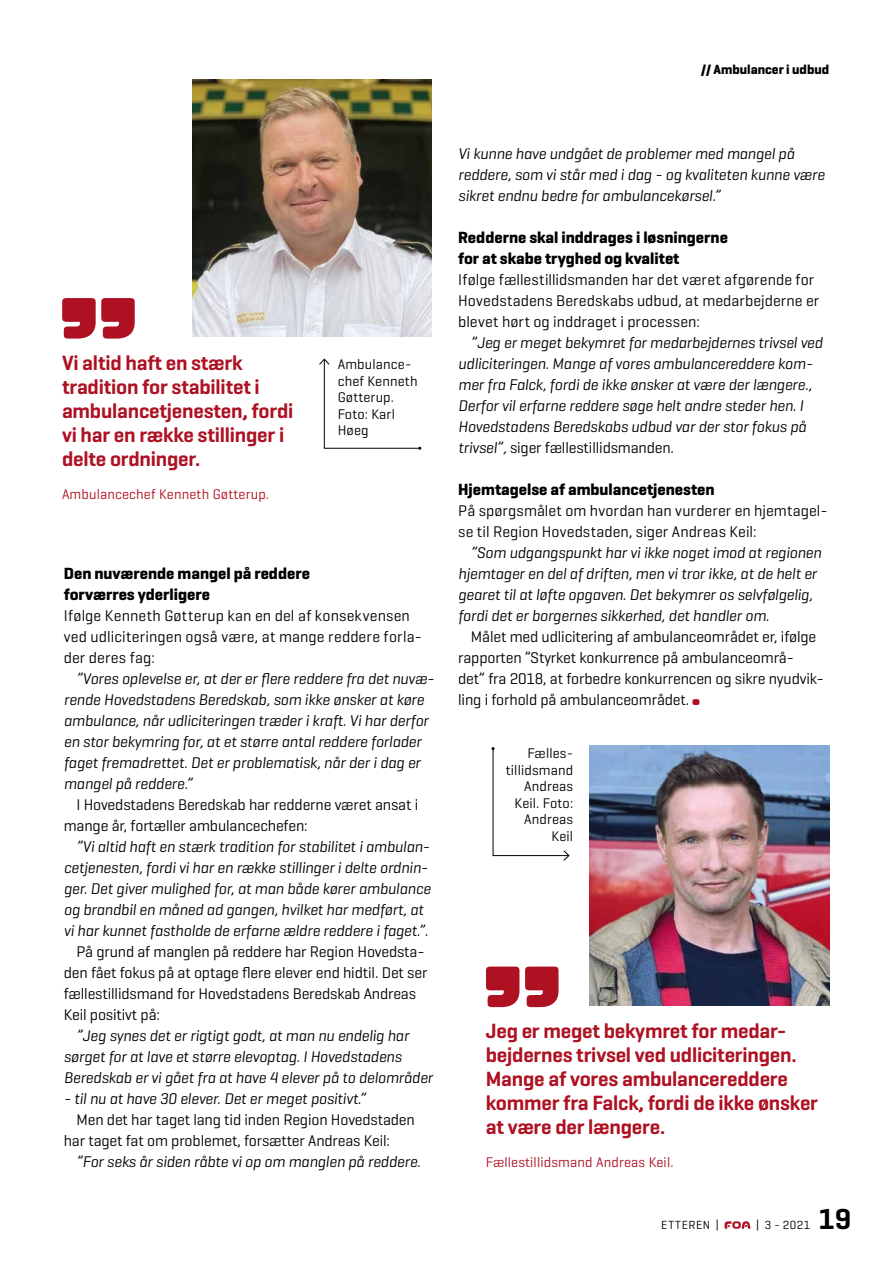
<style>
.page{position:relative;width:893px;height:1263px;background:#fff}
.page>*{position:absolute;margin:0;border:0;box-sizing:border-box;transform-origin:0 0}
.t1{font:108.15px "Bungee";color:#ae1122;scale:1.13 1}
.t2{font:600 29.4px "Geogrotesque";color:#000}
.t3{font:600 21px/24px "Geogrotesque";letter-spacing:-.01em;color:#ae1122}
.t4{font:700 16.5px/21px "Geogrotesque";color:#000}
.t5{font:italic 15.75px/21px "Geogrotesque";letter-spacing:-.01em;color:#000}
.t6{font:15.75px/21px "Geogrotesque";letter-spacing:-.01em;color:#000}
.t7{font:14.25px/16.5px "Geogrotesque";letter-spacing:.01em;color:#000}
.t8{font:14.25px "Geogrotesque";letter-spacing:.01em;color:#ae1122}
.t9{font:700 13.5px "Geogrotesque";color:#000}
.t10{font:12px "Geogrotesque";letter-spacing:.045em;color:#000}
.s1{font-style:normal}
</style>
<div class="page">
<svg style="left:725px;top:1221px;width:25px;height:8px"></svg>
<img style="left:192px;top:79px;width:240px;height:257px">
<svg style="left:692px;top:699px;width:7px;height:6px"></svg>
<svg style="left:319px;top:358px;width:102px;height:92px"></svg>
<img style="left:590px;top:745px;width:239px;height:260px">
<svg style="left:492px;top:747px;width:78px;height:114px"></svg>
<p class="t9" style="left:701px;top:61px;width:130px">// Ambulancer i udbud</p>
<h1 class="t1" style="left:57px;top:275px;width:75px">”</h1>
<h3 class="t3" style="left:62px;top:350px;width:233px">Vi altid haft en stærk tradition for stabilitet i ambulancetjenesten, fordi vi har en række stillinger i delte ordninger.</h3>
<p class="t8" style="left:62px;top:485px;width:209px">Ambulancechef Kenneth Gøtterup.</p>
<p class="t7" style="left:338px;top:356px;width:81px">Ambulance&shy;chef Kenneth<br>Gøtterup.<br>Foto: Karl<br>Høeg</p>
<p class="t4" style="left:64px;top:563px;width:248px">Den nuværende mangel på reddere forværres yderligere</p>
<p class="t6" style="left:64px;top:605px;width:360px">Ifølge Kenneth Gøtterup kan en del af konsekvensen ved udliciteringen også være, at mange reddere forla&shy;der deres fag:</p>
<p class="t5" style="left:64px;top:668px;width:372px;text-indent:13px">”Vores oplevelse er, at der er flere reddere fra det nuvæ&shy;rende Hovedstadens Beredskab, som ikke ønsker at køre ambulance, når udliciteringen træder i kraft. Vi har derfor en stor bekymring for, at et større antal reddere forlader faget fremadrettet. Det er problematisk, når der i dag er mangel på reddere.”</p>
<p class="t6" style="left:64px;top:794px;width:356px;text-indent:13px">I Hovedstadens Beredskab har redderne været ansat i mange år, fortæller ambulancechefen:</p>
<p class="t5" style="left:64px;top:836px;width:368px;text-indent:13px">”Vi altid haft en stærk tradition for stabilitet i ambulan&shy;cetjenesten, fordi vi har en række stillinger i delte ordnin&shy;ger. Det giver mulighed for, at man både kører ambulance og brandbil en måned ad gangen, hvilket har medført, at vi har kunnet fastholde de erfarne ældre reddere i faget.”.</p>
<p class="t6" style="left:64px;top:941px;width:365px;text-indent:13px">På grund af manglen på reddere har Region Hovedsta&shy;den fået fokus på at optage flere elever end hidtil. Det ser fællestillidsmand for Hovedstadens Beredskab Andreas Keil positivt på:</p>
<p class="t5" style="left:64px;top:1025px;width:371px;text-indent:13px">”Jeg synes det er rigtigt godt, at man nu endelig har sørget for at lave et større elevoptag. I Hovedstadens<br>Beredskab er vi gået fra at have 4 elever på to delområder</p>
<p class="t5" style="left:64px;top:1088px;width:304px">- til nu at have 30 elever. Det er meget positivt.”</p>
<p class="t6" style="left:64px;top:1109px;width:353px;text-indent:13px">Men det har taget lang tid inden Region Hovedstaden har taget fat om problemet, forsætter Andreas Keil:</p>
<p class="t5" style="left:77px;top:1151px;width:346px">”For seks år siden råbte vi op om manglen på reddere.</p>
<p class="t5" style="left:458px;top:143px;width:368px">Vi kunne have undgået de problemer med mangel på reddere, som vi står med i dag - og kvaliteten kunne være sikret endnu bedre for ambulancekørsel.”</p>
<p class="t4" style="left:458px;top:227px;width:271px">Redderne skal inddrages i løsningerne for at skabe tryghed og kvalitet</p>
<p class="t6" style="left:458px;top:269px;width:363px">Ifølge fællestillidsmanden har det været afgørende for<br>Hovedstadens Beredskabs udbud, at medarbejderne er blevet hørt og inddraget i processen:</p>
<p class="t5" style="left:458px;top:332px;width:366px;text-indent:13px">”Jeg er meget bekymret for medarbejdernes trivsel ved udliciteringen. Mange af vores ambulancereddere kom&shy;mer fra Falck, fordi de ikke ønsker at være der længere., Derfor vil erfarne reddere søge helt andre steder hen. I Hovedstadens Beredskabs udbud var der stor fokus på trivsel”, <span class="s1">siger fællestillidsmanden.</span></p>
<p class="t4" style="left:458px;top:479px;width:258px">Hjemtagelse af ambulancetjenesten</p>
<p class="t6" style="left:458px;top:500px;width:371px">På spørgsmålet om hvordan han vurderer en hjemtagel&shy;se til Region Hovedstaden, siger Andreas Keil:</p>
<p class="t5" style="left:458px;top:542px;width:365px;text-indent:13px">”Som udgangspunkt har vi ikke noget imod at regionen hjemtager en del af driften, men vi tror ikke, at de helt er gearet til at løfte opgaven. Det bekymrer os selvfølgelig, fordi det er borgernes sikkerhed, det handler om.</p>
<p class="t6" style="left:458px;top:626px;width:367px;text-indent:13px">Målet med udlicitering af ambulanceområdet er, ifølge rapporten ”Styrket konkurrence på ambulanceområ&shy;det” fra 2018, at forbedre konkurrencen og sikre nyudvik&shy;ling i forhold på ambulanceområdet.</p>
<p class="t7" style="left:506px;top:745px;width:69px;text-align:right">Fælles&shy;tillidsmand<br>Andreas<br>Keil. Foto:<br>Andreas<br>Keil</p>
<h1 class="t1" style="left:480px;top:944px;width:75px">”</h1>
<h3 class="t3" style="left:486px;top:1019px;width:334px">Jeg er meget bekymret for medar&shy;bejdernes trivsel ved udliciteringen.<br>Mange af vores ambulancereddere kommer fra Falck, fordi de ikke ønsker at være der længere.</h3>
<p class="t8" style="left:486px;top:1153px;width:189px">Fællestillidsmand Andreas Keil.</p>
<p class="t10" style="left:661px;top:1217px;width:59px">ETTEREN |</p>
<p class="t10" style="left:756px;top:1217px;width:56px">| 3 - 2021</p>
<h2 class="t2" style="left:818px;top:1200px;width:35px">19</h2>
</div>
